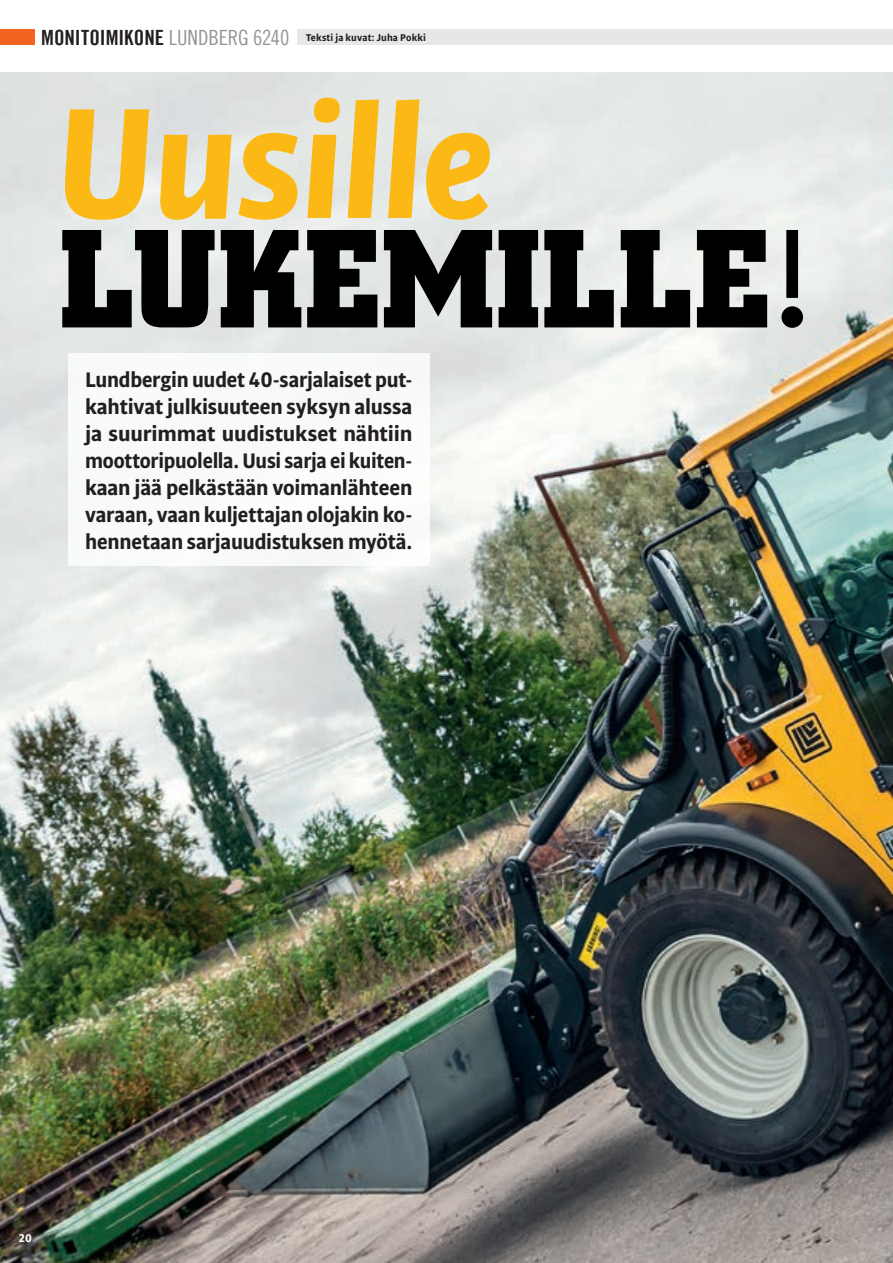
<style>
.page{position:relative;width:893px;height:1263px;background:#fff}
.page>*{position:absolute;margin:0;border:0;box-sizing:border-box;transform-origin:0 0}
.otsikko{font:italic 700 168px "Bulo";letter-spacing:-.015em;color:#fcb814}
.otsikko-2{font:700 138px "City";letter-spacing:.015em;color:#000001}
.ingressi{font:700 22.5px/27px "Bulo";letter-spacing:-.01em;color:#231f20;text-align:justify}
.BG_palstanimi{font:21px "Trade Gothic LT Bold Cond Twenty";color:#231f20}
.BG_sivunumero{font:700 12px "Bulo";color:#fff}
.BG_aihe{font:700 10.5px "Bulo";letter-spacing:.015em;color:#231f20}
.s1{font-family:"Trade Gothic LT Cond Eighteen";color:#939598}
</style>
<div class="page">
<img style="left:0;top:72px;width:893px;height:1191px">
<div style="left:68px;top:353px;width:361px;height:213px;background:#fff"></div>
<div style="left:0;top:30px;width:34px;height:15px;background:#f36421"></div>
<div style="left:298px;top:30px;width:595px;height:15px;background:#e6e7e9"></div>
<p class="BG_palstanimi" style="left:41px;top:25px;width:250px">MONITOIMIKONE <span class="s1">LUNDBERG 6240</span></p>
<p class="BG_aihe" style="left:306px;top:30px;width:121px">Teksti ja kuvat: Juha Pokki</p>
<p class="otsikko" style="left:55px;top:51px;width:440px">Uusille</p>
<p class="otsikko-2" style="left:60px;top:203px;width:748px">LUKEMILLE!</p>
<p class="ingressi" style="left:85px;top:365px;width:329px">Lundbergin uudet 40-sarjalaiset put&shy;kahtivat julkisuuteen syksyn alussa ja suurimmat uudistukset nähtiin moottoripuolella. Uusi sarja ei kuiten&shy;kaan jää pelkästään voimanlähteen varaan, vaan kuljettajan olojakin ko&shy;hennetaan sarjauudistuksen myötä.</p>
<p class="BG_sivunumero" style="left:19px;top:1230px;width:14px">20</p>
</div>
